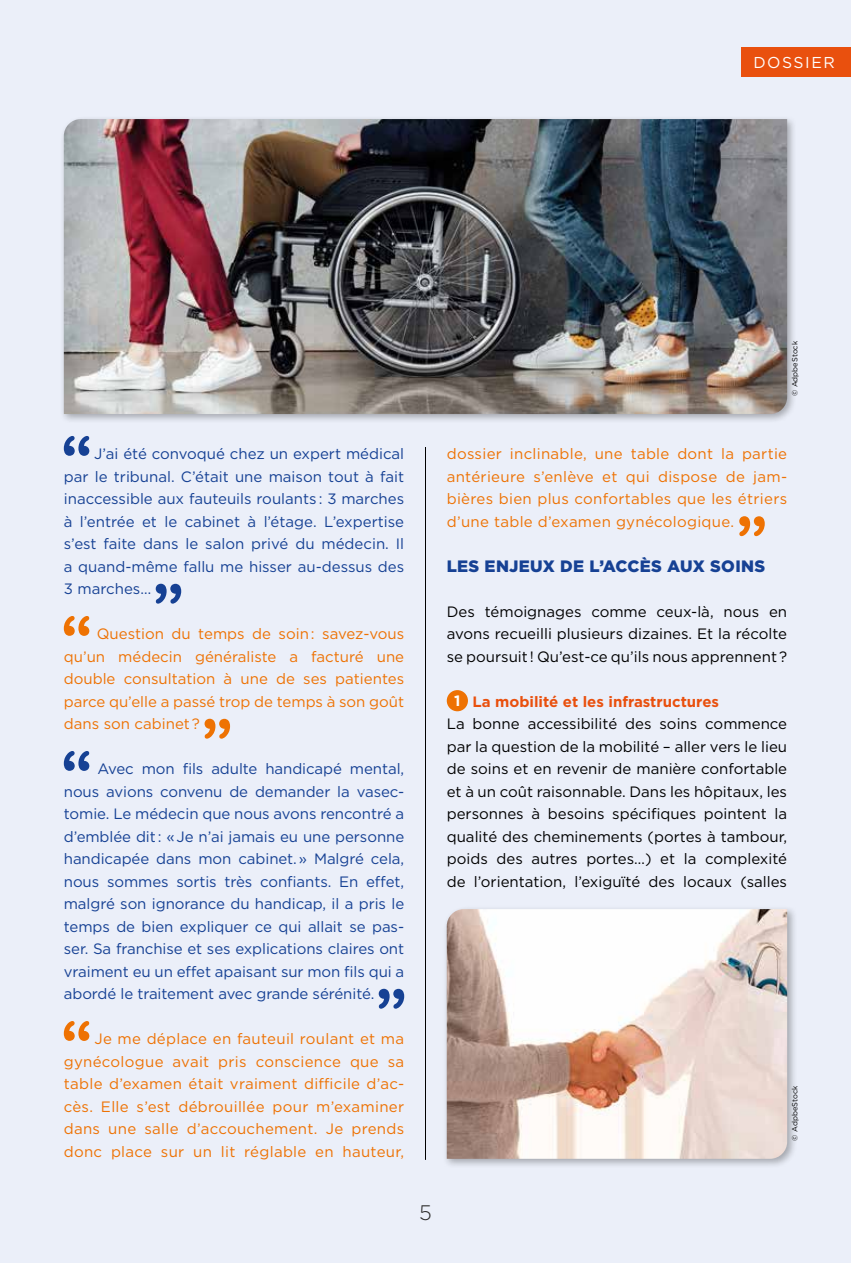
<style>
.page{position:relative;width:851px;height:1263px;background:#fff}
.page>*{position:absolute;margin:0;border:0;box-sizing:border-box;transform-origin:0 0}
.t1{font:300 21px "Gotham";color:#282827}
.t2{font:900 16.5px "Gotham";letter-spacing:.02em;color:#164194}
.t3{font:15.75px "Gotham";letter-spacing:.1em;color:#fff}
.t4{font:15px/22.5px "Gotham";letter-spacing:-.005em;color:#164194;text-align:justify}
.t5{font:15px/22.5px "Gotham";letter-spacing:.02em;color:#ee7203;text-align:justify}
.t6{font:15px/22.5px "Gotham";color:#000;text-align:justify}
.t7{font:7.5px "Gotham";color:#000}
.s1{font-weight:700;color:#fff}
.s2{font-weight:700;color:#e9500e}
</style>
<div class="page">
<div style="left:0;top:0;width:850px;height:1263px;background:#ebeff9"></div>
<div style="left:740px;top:47px;width:110px;height:30px;background:#e9500e"></div>
<svg style="left:64px;top:436px;width:25px;height:20px"></svg>
<svg style="left:156px;top:584px;width:25px;height:20px"></svg>
<svg style="left:64px;top:616px;width:25px;height:20px"></svg>
<svg style="left:204px;top:719px;width:26px;height:20px"></svg>
<svg style="left:64px;top:751px;width:25px;height:20px"></svg>
<svg style="left:378px;top:989px;width:26px;height:20px"></svg>
<svg style="left:64px;top:1021px;width:25px;height:20px"></svg>
<svg style="left:739px;top:516px;width:25px;height:20px"></svg>
<div style="left:446px;top:690px;width:22px;height:21px;background:#ee7203;border-radius:50%"></div>
<hr style="left:425px;top:447px;width:1px;height:713px;background:#000">
<div style="left:60px;top:115px;width:737px;height:309px;background:#000;opacity:.3"></div>
<img style="left:64px;top:119px;width:723px;height:295px">
<div style="left:442px;top:905px;width:355px;height:264px;background:#000;opacity:.3"></div>
<img style="left:446px;top:909px;width:341px;height:250px">
<p class="t3" style="left:753px;top:52px;width:83px">DOSSIER</p>
<p class="t7" style="left:789px;top:396px;width:56px;rotate:-90deg">© AdpbeStock</p>
<p class="t4" style="left:64px;top:442px;width:342px;text-indent:30px">J’ai été convoqué chez un expert médical par le tribunal. C’était une maison tout à fait inaccessible aux fauteuils roulants : 3 marches à l’entrée et le cabinet à l’étage. L’expertise s’est faite dans le salon privé du médecin. Il a quand-même fallu me hisser au-dessus des 3 marches…</p>
<p class="t5" style="left:64px;top:622px;width:342px;text-indent:33px">Question du temps de soin : savez-vous qu’un médecin généraliste a facturé une double consultation à une de ses patientes parce qu’elle a passé trop de temps à son goût dans son cabinet ?</p>
<p class="t4" style="left:64px;top:757px;width:342px;text-indent:34px">Avec mon fils adulte handicapé mental, nous avions convenu de demander la vasec&shy;tomie. Le médecin que nous avons rencontré a d’emblée dit : « Je n’ai jamais eu une personne handicapée dans mon cabinet. » Malgré cela, nous sommes sortis très confiants. En effet, malgré son ignorance du handicap, il a pris le temps de bien expliquer ce qui allait se pas&shy;ser. Sa franchise et ses explications claires ont vraiment eu un effet apaisant sur mon fils qui a abordé le traitement avec grande sérénité.</p>
<p class="t5" style="left:64px;top:1027px;width:342px;text-indent:31px">Je me déplace en fauteuil roulant et ma gynécologue avait pris conscience que sa table d’examen était vraiment difficile d’ac&shy;cès. Elle s’est débrouillée pour m’examiner dans une salle d’accouchement. Je prends donc place sur un lit réglable en hauteur,</p>
<p class="t5" style="left:446px;top:442px;width:342px">dossier inclinable, une table dont la partie antérieure s’enlève et qui dispose de jam&shy;bières bien plus confortables que les étriers d’une table d’examen gynécologique.</p>
<p class="t2" style="left:446px;top:554px;width:320px">LES ENJEUX DE L’ACCÈS AUX SOINS</p>
<p class="t6" style="left:446px;top:600px;width:342px">Des témoignages comme ceux-là, nous en avons recueilli plusieurs dizaines. Et la récolte se poursuit ! Qu’est-ce qu’ils nous apprennent ?</p>
<p class="t6" style="left:446px;top:690px;width:342px;text-align:left;text-indent:7px"><span class="s1">1</span> <span class="s2">La mobilité et les infrastructures<br></span>La bonne accessibilité des soins commence par la question de la mobilité – aller vers le lieu de soins et en revenir de manière confortable et à un coût raisonnable. Dans les hôpitaux, les personnes à besoins spécifiques pointent la qualité des cheminements (portes à tambour, poids des autres portes…) et la complexité de l’orientation, l’exiguïté des locaux (salles</p>
<p class="t7" style="left:789px;top:1140px;width:56px;rotate:-90deg">© AdpbeStock</p>
<h1 class="t1" style="left:419px;top:1199px;width:14px">5</h1>
</div>
